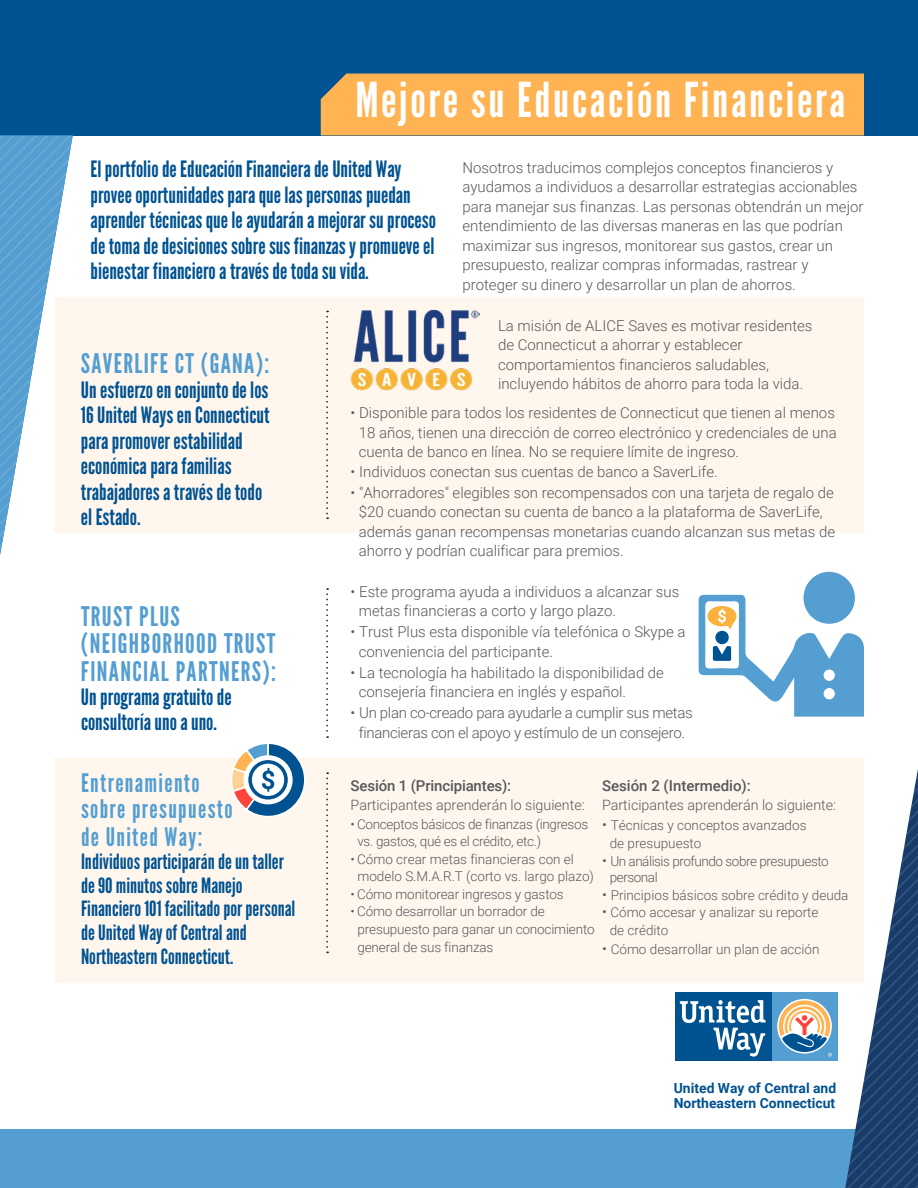
<style>
.page{position:relative;width:918px;height:1188px;background:#fff}
.page>*{position:absolute;margin:0;border:0;box-sizing:border-box;transform-origin:0 0}
.t1{font:48px "League Gothic";letter-spacing:.055em;color:#fff}
.t2{font:27px/27.2px "League Gothic";letter-spacing:.05em;color:#549ed1}
.t3{font:25.5px/25.5px "League Gothic";letter-spacing:.055em;color:#549ed1}
.t4{font:22.5px/25.5px "League Gothic";color:#005291}
.t5{font:21px/23.9px "League Gothic";color:#005291}
.t6{font:300 15px/19.5px "Roboto";color:#57585a}
.t7{font:300 15px/19.5px "Roboto";letter-spacing:-.02em;color:#57585a;text-align:center}
.t8{font:500 15px "Roboto";letter-spacing:-.01em;color:#57585a}
.t9{font:300 14.25px "Roboto";color:#57585a}
.t10{font:700 13.95px/15px "Roboto";color:#005291}
.t11{font:300 13.5px/17.5px "Roboto";letter-spacing:-.01em;color:#57585a}
.t12{font:300 13.5px/16.2px "Roboto";letter-spacing:-.035em;color:#57585a}
.s1{font-size:15px}
</style>
<div class="page">
<div style="left:0;top:0;width:918px;height:135px;background:#005291"></div>
<div style="left:321px;top:74px;width:543px;height:61px;background:#ffb352"></div>
<div style="left:0;top:1129px;width:918px;height:59px;background:#549ed1"></div>
<svg style="left:0;top:135px;width:73px;height:420px"></svg>
<div style="left:54px;top:297px;width:810px;height:236px;background:#fff7ee"></div>
<svg style="left:326px;top:311px;width:2px;height:208px"></svg>
<img style="left:350px;top:309px;width:130px;height:82px">
<svg style="left:675px;top:769px;width:243px;height:419px"></svg>
<svg style="left:326px;top:588px;width:2px;height:150px"></svg>
<div style="left:803px;top:572px;width:52px;height:52px;background:#549ed1;border-radius:50%"></div>
<svg style="left:699px;top:595px;width:165px;height:122px"></svg>
<div style="left:54px;top:759px;width:810px;height:224px;background:#fff7ee"></div>
<svg style="left:326px;top:772px;width:2px;height:181px"></svg>
<svg style="left:231px;top:744px;width:75px;height:73px"></svg>
<p class="t1" style="left:355px;top:72px;width:491px">Mejore su Educación Financiera</p>
<p class="t4" style="left:91px;top:157px;width:347px">El portfolio de Educación Financiera de United Way provee oportunidades para que las personas puedan aprender técnicas que le ayudarán a mejorar su proceso de toma de desiciones sobre sus finanzas y promueve el bienestar financiero a través de toda su vida.</p>
<p class="t6" style="left:462px;top:157px;width:403px">Nosotros traducimos complejos conceptos financieros y ayudamos a individuos a desarrollar estrategias accionables para manejar sus finanzas. Las personas obtendrán un mejor entendimiento de las diversas maneras en las que podrían maximizar sus ingresos, monitorear sus gastos, crear un presupuesto, realizar compras informadas, rastrear y proteger su dinero y desarrollar un plan de ahorros.</p>
<p class="t2" style="left:81px;top:350px;width:190px">SAVERLIFE CT (GANA):</p>
<p class="t4" style="left:81px;top:377px;width:190px">Un esfuerzo en conjunto de los<br>16 United Ways en Connecticut para promover estabilidad económica para familias trabajadores a través de todo el Estado.</p>
<p class="t2" style="left:81px;top:603px;width:196px">TRUST PLUS (NEIGHBORHOOD TRUST<br>FINANCIAL PARTNERS):</p>
<p class="t4" style="left:81px;top:684px;width:152px">Un programa gratuito de consultoría uno a uno.</p>
<p class="t3" style="left:81px;top:770px;width:153px">Entrenamiento sobre presupuesto</p>
<p class="t3" style="left:81px;top:824px;width:123px">de United Way:</p>
<p class="t5" style="left:81px;top:850px;width:216px">Individuos participarán de un taller de 90 minutos sobre Manejo<br>Financiero 101 facilitado por personal de United Way of Central and<br>Northeastern Connecticut.</p>
<p class="t6" style="left:498px;top:315px;width:316px">La misión de ALICE Saves es motivar residentes de Connecticut a ahorrar y establecer comportamientos financieros saludables, incluyendo hábitos de ahorro para toda la vida.</p>
<p class="t6" style="left:359px;top:403px;width:479px;text-indent:-8px">• Disponible para todos los residentes de Connecticut que tienen al menos<br>18 años, tienen una dirección de correo electrónico y credenciales de una cuenta de banco en línea. No se requiere límite de ingreso.</p>
<p class="t6" style="left:351px;top:461px;width:369px">• Individuos conectan sus cuentas de banco a SaverLife.</p>
<p class="t6" style="left:359px;top:482px;width:478px;text-indent:-8px">• "Ahorradores" elegibles son recompensados con una tarjeta de regalo de $20 cuando conectan su cuenta de banco a la plataforma de SaverLife, además ganan recompensas monetarias cuando alcanzan sus metas de ahorro y podrían cualificar para premios.</p>
<p class="t6" style="left:359px;top:581px;width:322px;text-indent:-8px">• Este programa ayuda a individuos a alcanzar sus metas financieras a corto y largo plazo.</p>
<p class="t6" style="left:359px;top:622px;width:328px;text-indent:-8px">• Trust Plus esta disponible vía telefónica o Skype a conveniencia del participante.</p>
<p class="t6" style="left:359px;top:662px;width:307px;text-indent:-8px">• La tecnología ha habilitado la disponibilidad de consejería financiera en inglés y español.</p>
<p class="t7" style="left:351px;top:703px;width:344px">• Un plan co-creado para ayudarle a cumplir sus metas financieras con el apoyo y estímulo de un consejero.</p>
<p class="t8" style="left:351px;top:775px;width:162px">Sesión 1 (Principiantes):</p>
<p class="t9" style="left:351px;top:795px;width:236px">Participantes aprenderán lo siguiente:</p>
<p class="t11" style="left:357px;top:814px;width:232px;text-indent:-7px">• Conceptos básicos de finanzas (ingresos vs. gastos, qué es el crédito, etc.)</p>
<p class="t11" style="left:357px;top:850px;width:238px;text-indent:-7px">• Cómo crear metas financieras con el modelo S.M.A.R.T (corto vs. largo plazo)</p>
<p class="t11" style="left:351px;top:885px;width:215px">• Cómo monitorear ingresos y gastos</p>
<p class="t11" style="left:357px;top:902px;width:239px;text-indent:-7px">• Cómo desarrollar un borrador de presupuesto para ganar un conocimiento general de sus finanzas</p>
<p class="t8" style="left:602px;top:775px;width:150px">Sesión 2 (Intermedio):</p>
<p class="t9" style="left:602px;top:795px;width:236px">Participantes aprenderán lo siguiente:</p>
<p class="t11" style="left:610px;top:816px;width:198px;line-height:18.1px;text-indent:-8px"><span class="s1">•</span> Técnicas y conceptos avanzados de presupuesto</p>
<p class="t12" style="left:610px;top:853px;width:221px;text-indent:-8px"><span class="s1">•</span> Un análisis profundo sobre presupuesto personal</p>
<p class="t11" style="left:602px;top:886px;width:248px"><span class="s1">•</span> Principios básicos sobre crédito y deuda</p>
<p class="t11" style="left:610px;top:903px;width:210px;text-indent:-8px"><span class="s1">•</span> Cómo accesar y analizar su reporte de crédito</p>
<p class="t11" style="left:602px;top:940px;width:219px"><span class="s1">•</span> Cómo desarrollar un plan de acción</p>
<p class="t10" style="left:674px;top:1080px;width:164px">United Way of Central and<br>Northeastern Connecticut</p>
</div>
